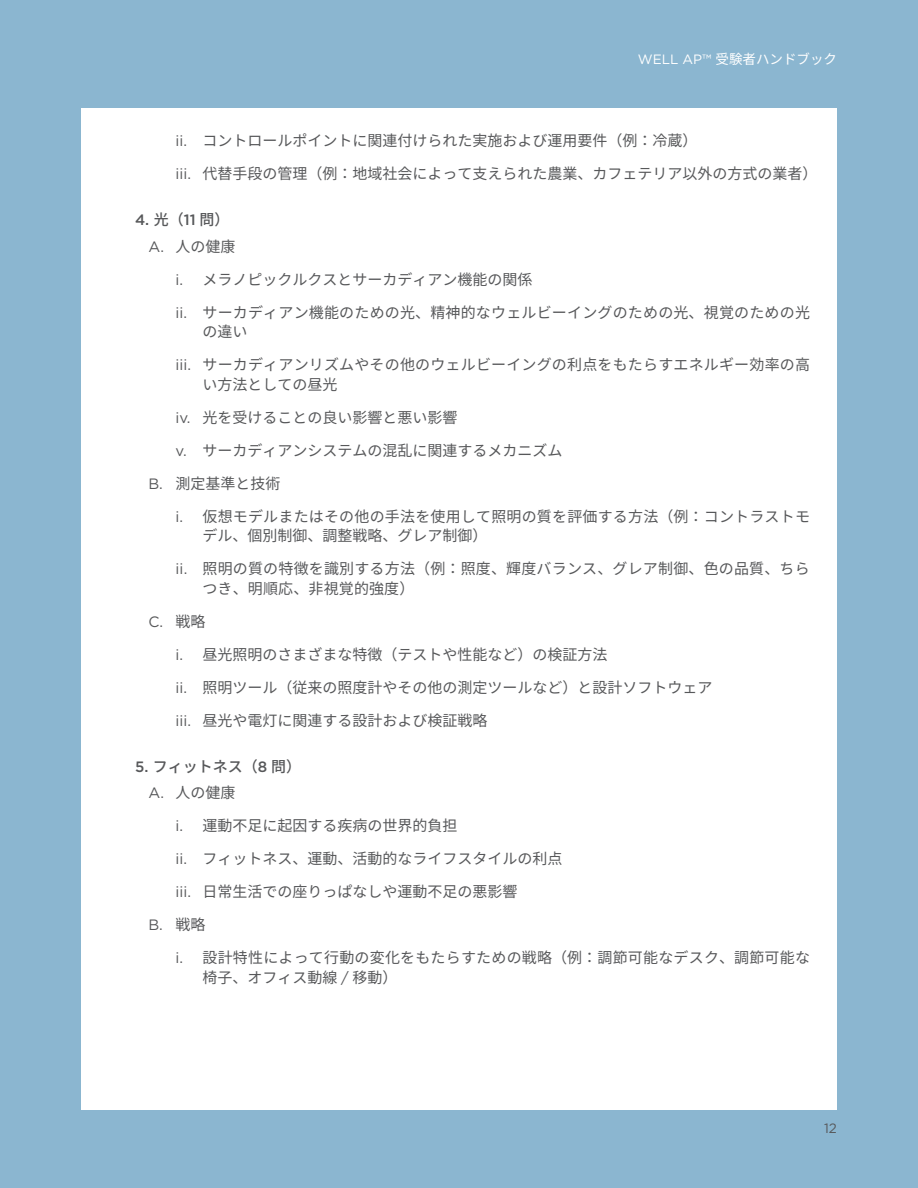
<style>
.page{position:relative;width:918px;height:1188px;background:#8bb6d0}
.page>*{position:absolute;margin:0;border:0;box-sizing:border-box;transform-origin:0 0}
.LEVEL_2{font:15px/19.5px "Noto Sans CJ Kjp";color:#57585a}
.LEVEL_1{font:15px "Noto Sans CJ Kjp";color:#57585a}
.Header__specs{font:500 15px "Noto Sans CJ Kjp";color:#57585a}
.Header__specs-2{font:500 15px "Gotham";color:#57585a}
.LEVEL_1-2{font:15px "Gotham";color:#57585a}
.t1{font:13.5px "Noto Sans CJ Kjp";color:#fff}
.t2{font:13.5px "Gotham";color:#57585a}
.s1{font-family:"Gotham"}
.s2{font-family:"Noto Sans CJ Kjp"}
</style>
<div class="page">
<div style="left:81px;top:108px;width:756px;height:1002px;background:#fff"></div>
<p class="t1" style="left:638px;top:51px;width:201px"><span class="s1">WELL AP™</span> 受験者ハンドブック</p>
<p class="LEVEL_2" style="left:176px;top:131px;width:523px"><span class="s1">ii.</span> コントロールポイントに関連付けられた実施および運用要件（例：冷蔵）</p>
<p class="LEVEL_2" style="left:176px;top:164px;width:643px"><span class="s1">iii.</span> 代替手段の管理（例：地域社会によって支えられた農業、カフェテリア以外の方式の業者）</p>
<p class="Header__specs-2" style="left:135px;top:210px;width:96px">4. <span class="s2">光（</span>11 <span class="s2">問）</span></p>
<p class="LEVEL_1" style="left:148px;top:238px;width:88px"><span class="s1">A.</span> 人の健康</p>
<p class="LEVEL_2" style="left:176px;top:270px;width:358px"><span class="s1">i.</span> メラノピックルクスとサーカディアン機能の関係</p>
<p class="LEVEL_2" style="left:202px;top:303px;width:609px;text-indent:-27px"><span class="s1">ii.</span> サーカディアン機能のための光、精神的なウェルビーイングのための光、視覚のための光の違い</p>
<p class="LEVEL_2" style="left:202px;top:355px;width:609px;text-indent:-27px"><span class="s1">iii.</span> サーカディアンリズムやその他のウェルビーイングの利点をもたらすエネルギー効率の高い方法としての昼光</p>
<p class="LEVEL_2" style="left:176px;top:408px;width:283px"><span class="s1">iv.</span> 光を受けることの良い影響と悪い影響</p>
<p class="LEVEL_2" style="left:176px;top:441px;width:388px"><span class="s1">v.</span> サーカディアンシステムの混乱に関連するメカニズム</p>
<p class="LEVEL_1" style="left:148px;top:475px;width:133px"><span class="s1">B.</span> 測定基準と技術</p>
<p class="LEVEL_2" style="left:202px;top:507px;width:609px;text-indent:-27px"><span class="s1">i.</span> 仮想モデルまたはその他の手法を使用して照明の質を評価する方法（例：コントラストモデル、個別制御、調整戦略、グレア制御）</p>
<p class="LEVEL_2" style="left:202px;top:559px;width:609px;text-indent:-27px"><span class="s1">ii.</span> 照明の質の特徴を識別する方法（例：照度、輝度バランス、グレア制御、色の品質、ちらつき、明順応、非視覚的強度）</p>
<p class="LEVEL_1-2" style="left:148px;top:612px;width:58px">C. <span class="s2">戦略</span></p>
<p class="LEVEL_2" style="left:176px;top:645px;width:433px"><span class="s1">i.</span> 昼光照明のさまざまな特徴（テストや性能など）の検証方法</p>
<p class="LEVEL_2" style="left:176px;top:678px;width:538px"><span class="s1">ii.</span> 照明ツール（従来の照度計やその他の測定ツールなど）と設計ソフトウェア</p>
<p class="LEVEL_2" style="left:176px;top:711px;width:313px"><span class="s1">iii.</span> 昼光や電灯に関連する設計および検証戦略</p>
<p class="Header__specs" style="left:135px;top:758px;width:168px"><span class="s1">5.</span> フィットネス（<span class="s1">8</span> 問）</p>
<p class="LEVEL_1" style="left:148px;top:784px;width:88px"><span class="s1">A.</span> 人の健康</p>
<p class="LEVEL_2" style="left:176px;top:817px;width:283px"><span class="s1">i.</span> 運動不足に起因する疾病の世界的負担</p>
<p class="LEVEL_2" style="left:176px;top:850px;width:388px"><span class="s1">ii.</span> フィットネス、運動、活動的なライフスタイルの利点</p>
<p class="LEVEL_2" style="left:176px;top:883px;width:343px"><span class="s1">iii.</span> 日常生活での座りっぱなしや運動不足の悪影響</p>
<p class="LEVEL_1-2" style="left:148px;top:916px;width:58px">B. <span class="s2">戦略</span></p>
<p class="LEVEL_2" style="left:202px;top:949px;width:609px;text-indent:-27px"><span class="s1">i.</span> 設計特性によって行動の変化をもたらすための戦略（例：調節可能なデスク、調節可能な椅子、オフィス動線 <span class="s1">/</span> 移動）</p>
<p class="t2" style="left:824px;top:1120px;width:14px">12</p>
</div>
